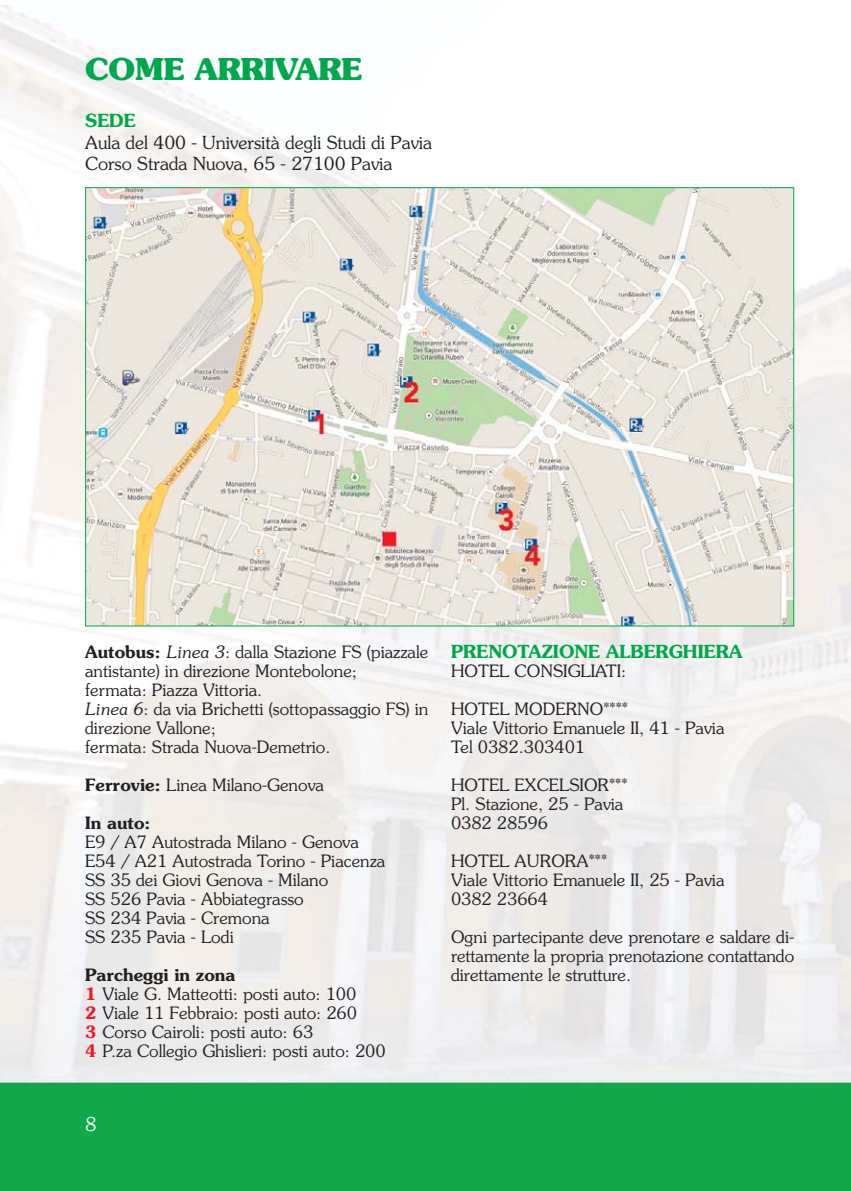
<style>
.page{position:relative;width:851px;height:1191px;background:#fff}
.page>*{position:absolute;margin:0;border:0;box-sizing:border-box;transform-origin:0 0}
.t1{font:700 30px "Souvenir";color:#00a74c}
.t2{font:300 19px "Souvenir";color:#fff}
.t3{font:300 18px/21.6px "Souvenir";color:#231f20}
.t4{font:600 18px "Souvenir";color:#00a74c}
.t5{font:300 17px/19px "Souvenir";color:#231f20}
.t6{font:600 17px "Souvenir";color:#231f20}
.s1{font-weight:600}
.s2{font-style:italic}
.s3{font-weight:600;color:#ed1c24}
</style>
<div class="page">
<img style="left:0;top:5px;width:850px;height:1186px">
<img style="left:87px;top:189px;width:705px;height:435px">
<h1 class="t1" style="left:85px;top:57px;width:278px">COME ARRIVARE</h1>
<p class="t4" style="left:85px;top:113px;width:52px">SEDE</p>
<p class="t3" style="left:85px;top:133px;width:348px">Aula del 400 - Università degli Studi di Pavia<br>Corso Strada Nuova, 65 - 27100 Pavia</p>
<p class="t5" style="left:85px;top:643px;width:345px"><span class="s1">Autobus:</span> <span class="s2">Linea 3</span>: dalla Stazione FS (piazzale antistante) in direzione Montebolone;<br>fermata: Piazza Vittoria.<br><span class="s2">Linea 6</span>: da via Brichetti (sottopassaggio FS) in direzione Vallone;<br>fermata: Strada Nuova-Demetrio.</p>
<p class="t5" style="left:85px;top:776px;width:240px"><span class="s1">Ferrovie:</span> Linea Milano-Genova</p>
<p class="t6" style="left:85px;top:815px;width:67px">In auto:</p>
<p class="t5" style="left:85px;top:833px;width:302px">E9 / A7 Autostrada Milano - Genova<br>E54 / A21 Autostrada Torino - Piacenza<br>SS 35 dei Giovi Genova - Milano<br>SS 526 Pavia - Abbiategrasso<br>SS 234 Pavia - Cremona<br>SS 235 Pavia - Lodi</p>
<p class="t5" style="left:85px;top:966px;width:302px"><span class="s1">Parcheggi in zona<br></span><span class="s3">1</span> Viale G. Matteotti: posti auto: 100<br><span class="s3">2</span> Viale 11 Febbraio: posti auto: 260<br><span class="s3">3</span> Corso Cairoli: posti auto: 63<br><span class="s3">4</span> P.za Collegio Ghislieri: posti auto: 200</p>
<p class="t2" style="left:85px;top:1116px;width:13px">8</p>
<p class="t4" style="left:451px;top:644px;width:293px">PRENOTAZIONE ALBERGHIERA</p>
<p class="t5" style="left:451px;top:662px;width:177px">HOTEL CONSIGLIATI:</p>
<p class="t5" style="left:451px;top:700px;width:275px">HOTEL MODERNO****<br>Viale Vittorio Emanuele II, 41 - Pavia<br>Tel 0382.303401</p>
<p class="t5" style="left:451px;top:776px;width:178px">HOTEL EXCELSIOR***<br>Pl. Stazione, 25 - Pavia<br>0382 28596</p>
<p class="t5" style="left:451px;top:852px;width:275px">HOTEL AURORA***<br>Viale Vittorio Emanuele II, 25 - Pavia<br>0382 23664</p>
<p class="t5" style="left:451px;top:928px;width:345px;text-align:justify">Ogni partecipante deve prenotare e saldare di&shy;rettamente la propria prenotazione contattando direttamente le strutture.</p>
</div>
